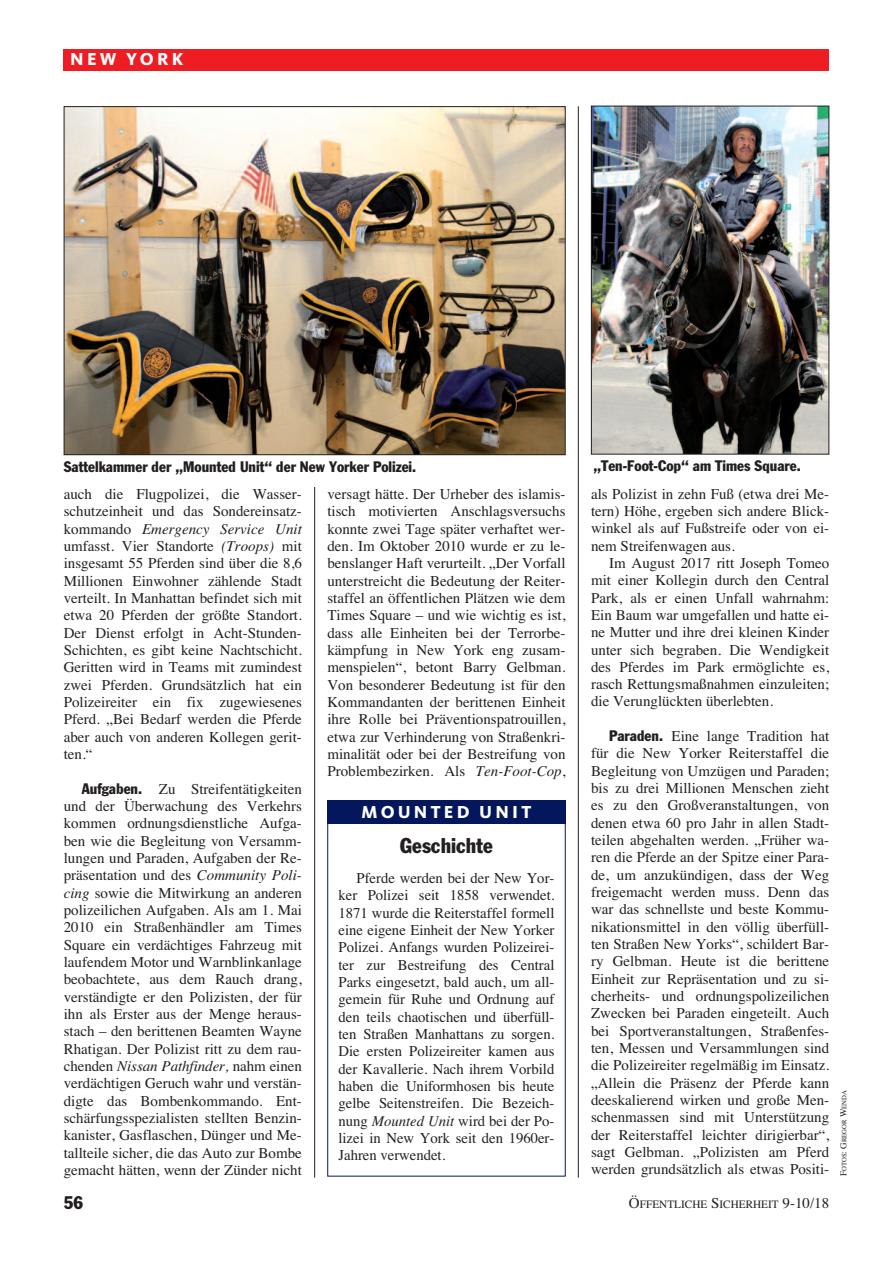
<style>
.page{position:relative;width:893px;height:1263px;background:#fff}
.page>*{position:absolute;margin:0;border:0;box-sizing:border-box;transform-origin:0 0}
.t1{font:condensed 21px "Franklin Gothic";color:#231f20}
.t2{font:800 18px "Kievit";letter-spacing:.175em;color:#fff}
.t3{font:condensed 18px "Franklin Gothic";color:#231f20}
.t4{font:15px/17.2px "Times";color:#231f20;text-align:justify}
.t5{font:condensed 15px "Franklin Gothic";color:#231f20}
.t6{font:11.25px "Times";color:#231f20}
.t7{font:6.75px "Times";color:#231f20}
.s1{font-style:italic}
.s2{font-family:"Franklin Gothic";font-stretch:condensed}
.s3{font-size:15px}
.s4{font-size:9px}
</style>
<div class="page">
<hr style="left:314px;top:486px;width:1px;height:692px;background:#231f20">
<hr style="left:578px;top:106px;width:1px;height:1071px;background:#231f20">
<div style="left:64px;top:49px;width:765px;height:21px;background:#ee1d23"></div>
<img style="left:66px;top:108px;width:498px;height:345px">
<img style="left:593px;top:108px;width:234px;height:344px">
<div style="left:591px;top:106px;width:238px;height:348px;border:1px solid #231f20"></div>
<div style="left:327px;top:818px;width:239px;height:358px;border:1px solid #04175c"></div>
<div style="left:327px;top:800px;width:238px;height:23px;background:#04175c"></div>
<p class="t2" style="left:70px;top:53px;width:115px">NEW YORK</p>
<p class="t5" style="left:64px;top:461px;width:354px">Sattelkammer der „Mounted Unit“ der New Yorker Polizei.</p>
<p class="t5" style="left:593px;top:460px;width:209px">„Ten-Foot-Cop“ am Times Square.</p>
<p class="t4" style="left:64px;top:485px;width:240px">auch die Flugpolizei, die Wasser&shy;schutzeinheit und das Sondereinsatz&shy;kommando <span class="s1">Emergency Service Unit </span>umfasst. Vier Standorte <span class="s1">(Troops)</span> mit insgesamt 55 Pferden sind über die 8,6<br>Millionen Einwohner zählende Stadt verteilt. In Manhattan befindet sich mit etwa 20 Pferden der größte Standort.<br>Der Dienst erfolgt in Acht-Stunden-Schichten, es gibt keine Nachtschicht.<br>Geritten wird in Teams mit zumindest zwei Pferden. Grundsätzlich hat ein Polizeireiter ein fix zugewiesenes Pferd. „Bei Bedarf werden die Pferde aber auch von anderen Kollegen gerit&shy;ten.“</p>
<p class="t4" style="left:64px;top:780px;width:240px;text-indent:18px"><span class="s2">Aufgaben.</span> Zu Streifentätigkeiten und der Überwachung des Verkehrs kommen ordnungsdienstliche Aufga&shy;ben wie die Begleitung von Versamm&shy;lungen und Paraden, Aufgaben der Re&shy;präsentation und des <span class="s1">Community Poli&shy;cing</span> sowie die Mitwirkung an anderen polizeilichen Aufgaben. Als am 1. Mai 2010 ein Straßenhändler am Times Square ein verdächtiges Fahrzeug mit laufendem Motor und Warnblinkanlage beobachtete, aus dem Rauch drang, verständigte er den Polizisten, der für ihn als Erster aus der Menge heraus&shy;stach – den berittenen Beamten Wayne Rhatigan. Der Polizist ritt zu dem rau&shy;chenden <span class="s1">Nissan Pathfinder,</span> nahm einen verdächtigen Geruch wahr und verstän&shy;digte das Bombenkommando. Ent&shy;schärfungsspezialisten stellten Benzin&shy;kanister, Gasflaschen, Dünger und Me&shy;tallteile sicher, die das Auto zur Bombe gemacht hätten, wenn der Zünder nicht</p>
<p class="t4" style="left:327px;top:485px;width:240px">versagt hätte. Der Urheber des islamis&shy;tisch motivierten Anschlagsversuchs konnte zwei Tage später verhaftet wer&shy;den. Im Oktober 2010 wurde er zu le&shy;benslanger Haft verurteilt. „Der Vorfall unterstreicht die Bedeutung der Reiter&shy;staffel an öffentlichen Plätzen wie dem Times Square – und wie wichtig es ist, dass alle Einheiten bei der Terrorbe&shy;kämpfung in New York eng zusam&shy;menspielen“, betont Barry Gelbman.<br>Von besonderer Bedeutung ist für den Kommandanten der berittenen Einheit ihre Rolle bei Präventionspatrouillen, etwa zur Verhinderung von Straßenkri&shy;minalität oder bei der Bestreifung von Problembezirken. Als <span class="s1">Ten-Foot-Cop</span>,</p>
<p class="t4" style="left:591px;top:485px;width:240px">als Polizist in zehn Fuß (etwa drei Me&shy;tern) Höhe, ergeben sich andere Blick&shy;winkel als auf Fußstreife oder von ei&shy;nem Streifenwagen aus.</p>
<p class="t4" style="left:591px;top:554px;width:240px;text-indent:18px">Im August 2017 ritt Joseph Tomeo mit einer Kollegin durch den Central Park, als er einen Unfall wahrnahm:<br>Ein Baum war umgefallen und hatte ei&shy;ne Mutter und ihre drei kleinen Kinder unter sich begraben. Die Wendigkeit des Pferdes im Park ermöglichte es, rasch Rettungsmaßnahmen einzuleiten; die Verunglückten überlebten.</p>
<p class="t4" style="left:591px;top:727px;width:240px;text-indent:18px"><span class="s2">Paraden.</span> Eine lange Tradition hat für die New Yorker Reiterstaffel die Begleitung von Umzügen und Paraden; bis zu drei Millionen Menschen zieht es zu den Großveranstaltungen, von denen etwa 60 pro Jahr in allen Stadt&shy;teilen abgehalten werden. „Früher wa&shy;ren die Pferde an der Spitze einer Para&shy;de, um anzukündigen, dass der Weg freigemacht werden muss. Denn das war das schnellste und beste Kommu&shy;nikationsmittel in den völlig überfüll&shy;ten Straßen New Yorks“, schildert Bar&shy;ry Gelbman. Heute ist die berittene Einheit zur Repräsentation und zu si&shy;cherheits- und ordnungspolizeilichen Zwecken bei Paraden eingeteilt. Auch bei Sportveranstaltungen, Straßenfes&shy;ten, Messen und Versammlungen sind die Polizeireiter regelmäßig im Einsatz. „Allein die Präsenz der Pferde kann deeskalierend wirken und große Men&shy;schenmassen sind mit Unterstützung der Reiterstaffel leichter dirigierbar“, sagt Gelbman. „Polizisten am Pferd werden grundsätzlich als etwas Positi-</p>
<p class="t2" style="left:362px;top:806px;width:171px">MOUNTED UNIT</p>
<h1 class="t1" style="left:400px;top:838px;width:94px">Geschichte</h1>
<p class="t4" style="left:338px;top:869px;width:217px;text-indent:18px">Pferde werden bei der New Yor&shy;ker Polizei seit 1858 verwendet.<br>1871 wurde die Reiterstaffel formell eine eigene Einheit der New Yorker Polizei. Anfangs wurden Polizeirei&shy;ter zur Bestreifung des Central Parks eingesetzt, bald auch, um all&shy;gemein für Ruhe und Ordnung auf den teils chaotischen und überfüll&shy;ten Straßen Manhattans zu sorgen.<br>Die ersten Polizeireiter kamen aus der Kavallerie. Nach ihrem Vorbild haben die Uniformhosen bis heute gelbe Seitenstreifen. Die Bezeich&shy;nung <span class="s1">Mounted Unit</span> wird bei der Po&shy;lizei in New York seit den 1960er-Jahren verwendet.</p>
<p class="t3" style="left:64px;top:1196px;width:21px">56</p>
<p class="t6" style="left:629px;top:1198px;width:202px"><span class="s3">Ö</span>FFENTLICHE <span class="s3">S</span>ICHERHEIT <span class="s3">9-10/18</span></p>
<p class="t7" style="left:840px;top:1176px;width:88px;rotate:-90deg"><span class="s4">F</span>OTOS<span class="s4">: G</span>REGOR <span class="s4">W</span>ENDA</p>
</div>
